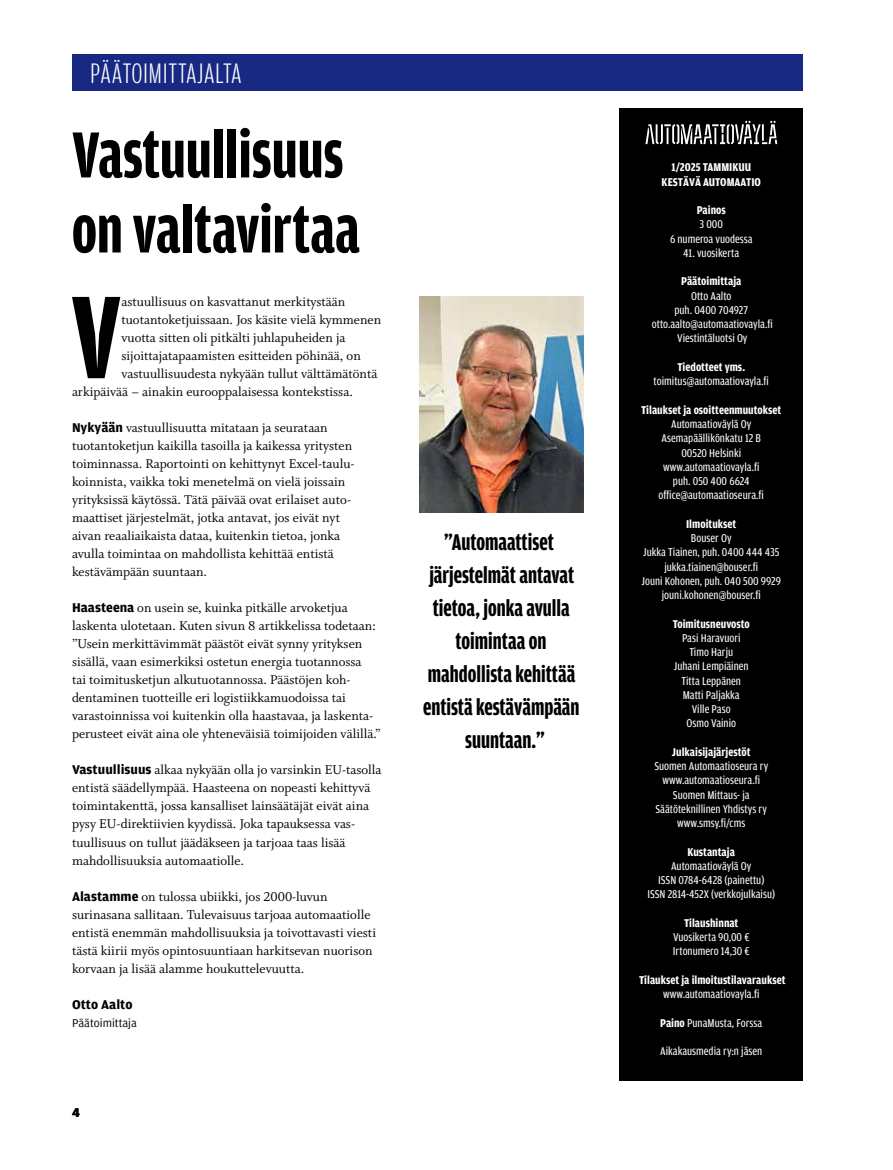
<style>
.page{position:relative;width:893px;height:1170px;background:#fff}
.page>*{position:absolute;margin:0;border:0;box-sizing:border-box;transform-origin:0 0}
.t1{font:700 124.8px "Amplitude Compressed";color:#000}
.t2{font:700 69px/75px "Amplitude Compressed";color:#000}
.t3{font:300 30px "Amplitude Compressed";letter-spacing:.02em;color:#fff}
.t4{font:700 24px/33px "Amplitude Compressed";color:#000;text-align:center}
.t5{font:14.25px/18px "Whitman";color:#000}
.t6{font:700 13.5px "Amplitude";color:#000}
.t7{font:12px/14.2px "Amplitude Condensed";color:#fff;text-align:center}
.t8{font:700 12px/14.2px "Amplitude Condensed";color:#fff;text-align:center}
.t9{font:12px "Amplitude";color:#000}
.s1{font-family:"Amplitude";font-weight:700;font-size:13.5px}
.s2{font-weight:700}
</style>
<div class="page">
<div style="left:72px;top:54px;width:731px;height:36px;background:#172983"></div>
<div style="left:620px;top:108px;width:183px;height:972px;background:#000"></div>
<svg style="left:645px;top:121px;width:132px;height:23px"></svg>
<img style="left:419px;top:296px;width:165px;height:216px">
<h3 class="t3" style="left:90px;top:57px;width:153px">PÄÄTOIMITTAJALTA</h3>
<h2 class="t2" style="left:72px;top:118px;width:289px">Vastuullisuus on valtavirtaa</h2>
<h1 class="t1" style="left:71px;top:270px;width:52px">V</h1>
<p class="t5" style="left:121px;top:293px;width:225px">astuullisuus on kasvattanut merkitystään</p>
<p class="t5" style="left:121px;top:311px;width:261px">tuotantoketjuissaan. Jos käsite vielä kymmenen</p>
<p class="t5" style="left:121px;top:329px;width:225px">vuotta sitten oli pitkälti juhlapuheiden ja</p>
<p class="t5" style="left:121px;top:347px;width:241px">sijoittajatapaamisten esitteiden pöhinää, on</p>
<p class="t5" style="left:121px;top:365px;width:257px">vastuullisuudesta nykyään tullut välttämätöntä</p>
<p class="t5" style="left:72px;top:383px;width:282px">arkipäivää – ainakin eurooppalaisessa kontekstissa.</p>
<p class="t5" style="left:72px;top:419px;width:284px"><span class="s1">Nykyään</span> vastuullisuutta mitataan ja seurataan tuotantoketjun kaikilla tasoilla ja kaikessa yritysten toiminnassa. Raportointi on kehittynyt Excel-taulu&shy;koinnista, vaikka toki menetelmä on vielä joissain yrityksissä käytössä. Tätä päivää ovat erilaiset auto&shy;maattiset järjestelmät, jotka antavat, jos eivät nyt aivan reaaliaikaista dataa, kuitenkin tietoa, jonka avulla toimintaa on mahdollista kehittää entistä kestävämpään suuntaan.</p>
<p class="t5" style="left:72px;top:599px;width:310px"><span class="s1">Haasteena</span> on usein se, kuinka pitkälle arvoketjua laskenta ulotetaan. Kuten sivun 8 artikkelissa todetaan: ”Usein merkittävimmät päästöt eivät synny yrityksen sisällä, vaan esimerkiksi ostetun energia tuotannossa<br>tai toimitusketjun alkutuotannossa. Päästöjen koh&shy;dentaminen tuotteille eri logistiikkamuodoissa tai varastoinnissa voi kuitenkin olla haastavaa, ja laskenta&shy;perusteet eivät aina ole yhteneväisiä toimijoiden välillä.”</p>
<p class="t5" style="left:72px;top:761px;width:311px"><span class="s1">Vastuullisuus</span> alkaa nykyään olla jo varsinkin EU-tasolla entistä säädellympää. Haasteena on nopeasti kehittyvä toimintakenttä, jossa kansalliset lainsäätäjät eivät aina pysy EU-direktiivien kyydissä. Joka tapauksessa vas&shy;tuullisuus on tullut jäädäkseen ja tarjoaa taas lisää mahdollisuuksia automaatiolle.</p>
<p class="t5" style="left:72px;top:887px;width:306px"><span class="s1">Alastamme</span> on tulossa ubiikki, jos 2000-luvun surinasana sallitaan. Tulevaisuus tarjoaa automaatiolle entistä enemmän mahdollisuuksia ja toivottavasti viesti tästä kiirii myös opintosuuntiaan harkitsevan nuorison korvaan ja lisää alamme houkuttelevuutta.</p>
<p class="t6" style="left:72px;top:996px;width:62px">Otto Aalto</p>
<p class="t9" style="left:72px;top:1015px;width:66px">Päätoimittaja</p>
<p class="t6" style="left:72px;top:1104px;width:10px">4</p>
<h3 class="t4" style="left:423px;top:526px;width:158px">”Automaattiset järjestelmät antavat tietoa, jonka avulla toimintaa on mahdollista kehittää entistä kestävämpään suuntaan.”</h3>
<p class="t8" style="left:662px;top:160px;width:101px">1/2025 TAMMIKUU<br>KESTÄVÄ AUTOMAATIO</p>
<p class="t8" style="left:697px;top:203px;width:31px">Painos</p>
<p class="t7" style="left:670px;top:217px;width:84px">3 000<br>6 numeroa vuodessa</p>
<p class="t7" style="left:683px;top:246px;width:58px">41. vuosikerta</p>
<p class="t8" style="left:681px;top:274px;width:62px">Päätoimittaja</p>
<p class="t7" style="left:652px;top:288px;width:122px">Otto Aalto<br>puh. 0400 704927 otto.aalto@automaatiovayla.fi<br>Viestintäluotsi Oy</p>
<p class="t8" style="left:677px;top:360px;width:69px">Tiedotteet yms.</p>
<p class="t7" style="left:654px;top:374px;width:117px">toimitus@automaatiovayla.fi</p>
<p class="t8" style="left:641px;top:403px;width:142px">Tilaukset ja osoitteenmuutokset</p>
<p class="t7" style="left:659px;top:417px;width:107px">Automaatioväylä Oy<br>Asemapäällikönkatu 12 B<br>00520 Helsinki www.automaatiovayla.fi puh. 050 400 6624 office@automaatioseura.fi</p>
<p class="t8" style="left:686px;top:517px;width:52px">Ilmoitukset</p>
<p class="t7" style="left:641px;top:531px;width:141px">Bouser Oy<br>Jukka Tiainen, puh. 0400 444 435 jukka.tiainen@bouser.fi<br>Jouni Kohonen, puh. 040 500 9929 jouni.kohonen@bouser.fi</p>
<p class="t8" style="left:673px;top:616px;width:79px">Toimitusneuvosto</p>
<p class="t7" style="left:674px;top:630px;width:76px">Pasi Haravuori<br>Timo Harju<br>Juhani Lempiäinen<br>Titta Leppänen<br>Matti Paljakka<br>Ville Paso<br>Osmo Vainio</p>
<p class="t8" style="left:672px;top:744px;width:80px">Julkaisijajärjestöt</p>
<p class="t7" style="left:654px;top:759px;width:115px">Suomen Automaatioseura ry www.automaatioseura.fi<br>Suomen Mittaus- ja<br>Säätöteknillinen Yhdistys ry www.smsy.fi/cms</p>
<p class="t8" style="left:688px;top:844px;width:49px">Kustantaja</p>
<p class="t7" style="left:647px;top:858px;width:129px">Automaatioväylä Oy<br>ISSN 0784-6428 (painettu)<br>ISSN 2814-452X (verkkojulkaisu)</p>
<p class="t8" style="left:684px;top:915px;width:56px">Tilaushinnat</p>
<p class="t7" style="left:673px;top:930px;width:78px;text-align:left">Vuosikerta 90,00 €<br>Irtonumero 14,30 €</p>
<p class="t8" style="left:639px;top:972px;width:148px">Tilaukset ja ilmoitustilavaraukset</p>
<p class="t7" style="left:663px;top:987px;width:98px">www.automaatiovayla.fi</p>
<p class="t7" style="left:660px;top:1015px;width:104px"><span class="s2">Paino</span> PunaMusta, Forssa</p>
<p class="t7" style="left:660px;top:1044px;width:103px">Aikakausmedia ry:n jäsen</p>
</div>
